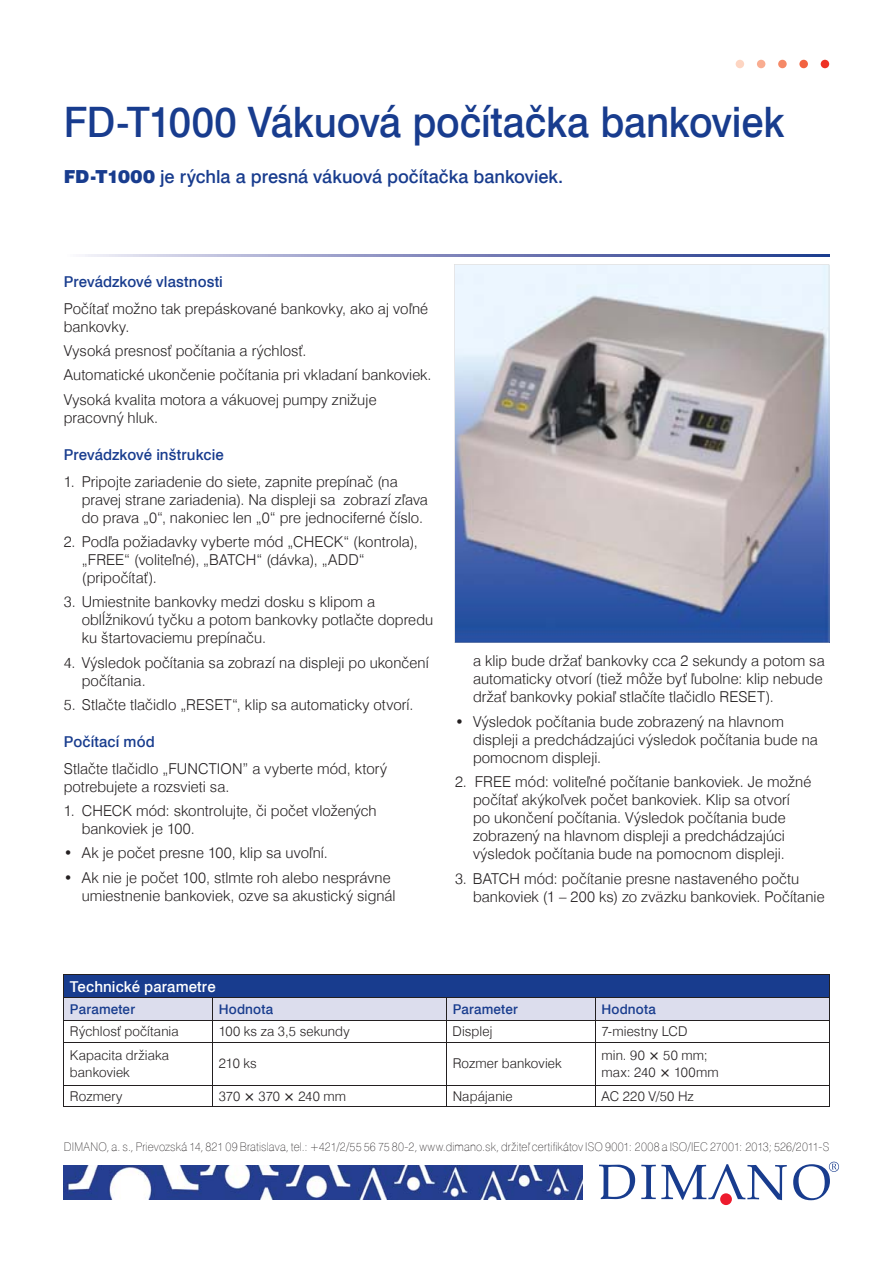
<style>
.page{position:relative;width:893px;height:1263px;background:#fff}
.page>*{position:absolute;margin:0;border:0;box-sizing:border-box;transform-origin:0 0}
.t1{font:500 42px "Swiss 721 AT";letter-spacing:-.005em;color:#183c8e;scale:.95 1}
.t2{font:500 18px "Swiss 721 AT";color:#183c8e}
.t3{font:300 15px/18px "Swiss 721 AT";letter-spacing:.005em;color:#231f20}
.t4{font:500 15px "Swiss 721 AT";letter-spacing:.005em;color:#183c8e}
.t5{font:500 15px "Swiss 721 AT";letter-spacing:.01em;color:#fff}
.t6{font:300 13.5px/16.2px "Swiss 721 AT";letter-spacing:.01em;color:#231f20}
.t7{font:500 13.5px "Swiss 721 AT";letter-spacing:.015em;color:#183c8e}
.t8{font:100 12px "Swiss 721 AT";letter-spacing:.015em;color:#231f20;scale:.95 1}
.s1{font-weight:900}
.s2{font-weight:500}
</style>
<div class="page">
<svg style="left:85px;top:255px;width:744px;height:1px"></svg>
<img style="left:64px;top:1165px;width:518px;height:34px">
<div style="left:720px;top:1193px;width:12px;height:12px;background:#ed1b2d;border-radius:50%"></div>
<svg style="left:599px;top:1162px;width:240px;height:38px"></svg>
<div style="left:821px;top:60px;width:8px;height:8px;background:#ee3224;border-radius:50%"></div>
<div style="left:799px;top:60px;width:9px;height:8px;background:#f26341;border-radius:50%"></div>
<div style="left:778px;top:60px;width:9px;height:8px;background:#f58967;border-radius:50%"></div>
<div style="left:757px;top:60px;width:8px;height:8px;background:#f9ad91;border-radius:50%"></div>
<div style="left:736px;top:60px;width:8px;height:8px;background:#fdd5c2;border-radius:50%"></div>
<hr style="left:64px;top:974px;width:149px;height:1px;background:#231f20">
<hr style="left:213px;top:974px;width:617px;height:1px;background:#231f20">
<svg style="left:64px;top:975px;width:766px;height:67px"></svg>
<hr style="left:64px;top:1042px;width:149px;height:1px;background:#231f20">
<hr style="left:64px;top:1042px;width:1px;height:43px;background:#231f20">
<hr style="left:213px;top:1042px;width:234px;height:1px;background:#231f20">
<hr style="left:213px;top:1042px;width:1px;height:43px;background:#231f20">
<hr style="left:447px;top:1042px;width:148px;height:1px;background:#231f20">
<hr style="left:446px;top:1042px;width:1px;height:43px;background:#231f20">
<hr style="left:595px;top:1042px;width:235px;height:1px;background:#231f20">
<hr style="left:595px;top:1042px;width:1px;height:43px;background:#231f20">
<hr style="left:829px;top:1042px;width:1px;height:43px;background:#231f20">
<hr style="left:64px;top:1085px;width:149px;height:1px;background:#231f20">
<hr style="left:213px;top:1085px;width:234px;height:1px;background:#231f20">
<hr style="left:447px;top:1085px;width:148px;height:1px;background:#231f20">
<svg style="left:446px;top:1086px;width:1px;height:20px"></svg>
<hr style="left:595px;top:1085px;width:235px;height:1px;background:#231f20">
<svg style="left:595px;top:1086px;width:1px;height:20px"></svg>
<svg style="left:829px;top:1086px;width:1px;height:20px"></svg>
<hr style="left:64px;top:1106px;width:766px;height:1px;background:#231f20">
<svg style="left:454px;top:264px;width:375px;height:379px;background:#a1a6b8"></svg>
<h1 class="t1" style="left:64px;top:98px;width:760px">FD-T1000 Vákuová počítačka bankoviek</h1>
<p class="t2" style="left:64px;top:166px;width:501px"><span class="s1">FD-T1000</span> je rýchla a presná vákuová počítačka bankoviek.</p>
<p class="t4" style="left:64px;top:273px;width:161px">Prevádzkové vlastnosti</p>
<p class="t3" style="left:64px;top:301px;width:366px">Počítať možno tak prepáskované bankovky, ako aj voľné bankovky.</p>
<p class="t3" style="left:64px;top:340px;width:369px;line-height:24.5px">Vysoká presnosť počítania a rýchlosť.<br>Automatické ukončenie počítania pri vkladaní bankoviek.<br>Vysoká kvalita motora a vákuovej pumpy znižuje</p>
<p class="t3" style="left:64px;top:410px;width:96px">pracovný hluk.</p>
<p class="t4" style="left:64px;top:446px;width:162px">Prevádzkové inštrukcie</p>
<p class="t3" style="left:82px;top:474px;width:348px;text-indent:-18px">1. Pripojte zariadenie do siete, zapnite prepínač (na pravej strane zariadenia). Na displeji sa zobrazí zľava do prava „0“, nakoniec len „0“ pre jednociferné číslo.</p>
<p class="t3" style="left:82px;top:534px;width:338px;text-indent:-18px">2. Podľa požiadavky vyberte mód „CHECK“ (kontrola), „FREE“ (voliteľné), „BATCH“ (dávka), „ADD“ (pripočítať).</p>
<p class="t3" style="left:82px;top:594px;width:353px;text-indent:-18px">3. Umiestnite bankovky medzi dosku s klipom a oblĺžnikovú tyčku a potom bankovky potlačte dopredu ku štartovaciemu prepínaču.</p>
<p class="t3" style="left:82px;top:655px;width:348px;text-indent:-18px">4. Výsledok počítania sa zobrazí na displeji po ukončení počítania.</p>
<p class="t3" style="left:64px;top:697px;width:351px">5. Stlačte tlačidlo „RESET“, klip sa automaticky otvorí.</p>
<p class="t4" style="left:64px;top:733px;width:92px">Počítací mód</p>
<p class="t3" style="left:64px;top:761px;width:325px">Stlačte tlačidlo „FUNCTION” a vyberte mód, ktorý potrebujete a rozsvieti sa.</p>
<p class="t3" style="left:82px;top:803px;width:296px;text-indent:-18px">1. CHECK mód: skontrolujte, či počet vložených bankoviek je 100.</p>
<p class="t3" style="left:64px;top:846px;width:265px">• Ak je počet presne 100, klip sa uvoľní.</p>
<p class="t3" style="left:82px;top:870px;width:315px;text-indent:-18px">• Ak nie je počet 100, stlmte roh alebo nesprávne umiestnenie bankoviek, ozve sa akustický signál</p>
<p class="t3" style="left:473px;top:653px;width:353px">a klip bude držať bankovky cca 2 sekundy a potom sa automaticky otvorí (tiež môže byť ľubolne: klip nebude držať bankovky pokiaľ stlačíte tlačidlo RESET).</p>
<p class="t3" style="left:473px;top:714px;width:346px;text-indent:-18px">• Výsledok počítania bude zobrazený na hlavnom displeji a predchádzajúci výsledok počítania bude na pomocnom displeji.</p>
<p class="t3" style="left:455px;top:774px;width:358px;text-align:center">2. FREE mód: voliteľné počítanie bankoviek. Je možné počítať akýkoľvek počet bankoviek. Klip sa otvorí<br>po ukončení počítania. Výsledok počítania bude zobrazený na hlavnom displeji a predchádzajúci výsledok počítania bude na pomocnom displeji.</p>
<p class="t3" style="left:473px;top:871px;width:353px;text-indent:-18px">3. BATCH mód: počítanie presne nastaveného počtu bankoviek (1 – 200 ks) zo zväzku bankoviek. Počítanie</p>
<p class="t5" style="left:70px;top:977px;width:147px">Technické parametre</p>
<p class="t7" style="left:70px;top:1001px;width:67px">Parameter</p>
<p class="t7" style="left:219px;top:1001px;width:56px">Hodnota</p>
<p class="t7" style="left:453px;top:1001px;width:67px">Parameter</p>
<p class="t7" style="left:601px;top:1001px;width:56px">Hodnota</p>
<p class="t6" style="left:70px;top:1024px;width:110px">Rýchlosť počítania</p>
<p class="t6" style="left:219px;top:1024px;width:132px">100 ks za 3,5 sekundy</p>
<p class="t6" style="left:453px;top:1024px;width:41px">Displej</p>
<p class="t6" style="left:601px;top:1024px;width:88px">7-miestny LCD</p>
<p class="t6" style="left:70px;top:1049px;width:101px">Kapacita držiaka bankoviek</p>
<p class="t6" style="left:219px;top:1057px;width:39px">210 ks</p>
<p class="t6" style="left:453px;top:1057px;width:110px">Rozmer bankoviek</p>
<p class="t6" style="left:601px;top:1049px;width:119px">min. 90 <span class="s2">×</span> 50 mm; max: 240 <span class="s2">×</span> 100mm</p>
<p class="t6" style="left:70px;top:1089px;width:54px">Rozmery</p>
<p class="t6" style="left:219px;top:1089px;width:129px">370 <span class="s2">×</span> 370 <span class="s2">×</span> 240 mm</p>
<p class="t6" style="left:453px;top:1089px;width:61px">Napájanie</p>
<p class="t6" style="left:601px;top:1089px;width:94px">AC 220 V/50 Hz</p>
<p class="t8" style="left:64px;top:1139px;width:807px">DIMANO, a. s., Prievozská 14, 821 09 Bratislava, tel.: +421/2/55 56 75 80-2, www.dimano.sk, držiteľ certifikátov ISO 9001: 2008 a ISO/IEC 27001: 2013; 526/2011-S</p>
</div>
